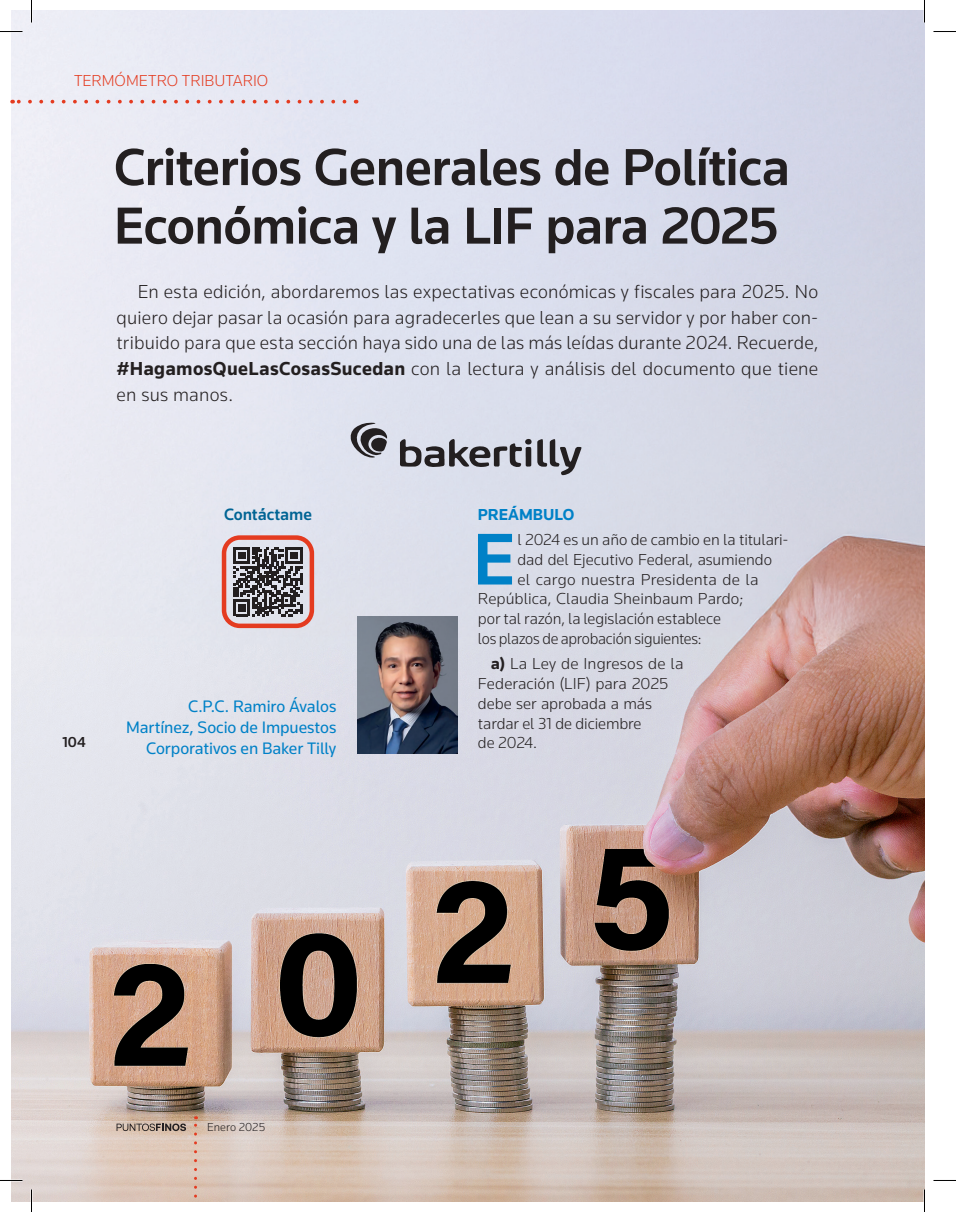
<style>
.page{position:relative;width:956px;height:1212px;background:#fff}
.page>*{position:absolute;margin:0;border:0;box-sizing:border-box;transform-origin:0 0}
.a_capitular{font:500 75.9px "Knowledge";color:#0081c7}
.Titulo{font:500 54px/58.5px "Knowledge";letter-spacing:-.015em;color:#231f20}
.a_sumario{font:300 19.5px/25.5px "Knowledge";letter-spacing:.01em;color:#231f20;text-align:justify}
.a_autor{font:17.25px/20.7px "Knowledge";letter-spacing:-.005em;color:#0081c7;text-align:right}
.a_th{font:500 17.1px "Knowledge";letter-spacing:-.005em;color:#006494}
.a_capitular-2{font:300 16.5px "Knowledge";letter-spacing:-.005em;color:#231f20}
.a_parrafo{font:300 16.5px/19.8px "Knowledge";color:#231f20}
.a_capitular-3{font:300 16.5px "Knowledge";letter-spacing:.015em;color:#231f20}
.t1{font:300 16.5px "Knowledge";color:#e43b20}
.a_titulo_rubrica{font:700 16.5px "Knowledge";color:#0081c7}
.t2{font:500 15px "Knowledge";color:#231f20}
.t3{font:300 12px "Knowledge";letter-spacing:.01em;color:#231f20}
.s1{font-weight:700}
</style>
<div class="page">
<img style="left:11px;top:10px;width:913px;height:1191px">
<img style="left:357px;top:616px;width:100px;height:137px">
<svg style="left:233px;top:547px;width:69px;height:69px;background:#69676c"></svg>
<div style="left:222px;top:535px;width:92px;height:93px;border:4px solid #e43b20;border-radius:16px"></div>
<svg style="left:350px;top:422px;width:37px;height:35px"></svg>
<svg style="left:400px;top:438px;width:182px;height:37px;background:#9fa0a9"></svg>
<svg style="left:117px;top:1123px;width:69px;height:7px"></svg>
<svg style="left:194px;top:1115px;width:3px;height:80px"></svg>
<svg style="left:12px;top:100px;width:333px;height:3px"></svg>
<hr style="left:923px;top:0;width:2px;height:22px;background:#fff">
<hr style="left:923px;top:1189px;width:2px;height:22px;background:#fff">
<svg style="left:0;top:31px;width:22px;height:1px"></svg>
<svg style="left:933px;top:31px;width:23px;height:1px"></svg>
<svg style="left:31px;top:0;width:1px;height:22px"></svg>
<svg style="left:31px;top:1189px;width:1px;height:22px"></svg>
<svg style="left:924px;top:0;width:1px;height:22px"></svg>
<svg style="left:924px;top:1189px;width:1px;height:22px"></svg>
<p class="t1" style="left:74px;top:70px;width:196px">TERMÓMETRO TRIBUTARIO</p>
<p class="Titulo" style="left:114px;top:137px;width:677px">Criterios Generales de Política<br>Económica y la LIF para 2025</p>
<p class="a_sumario" style="left:116px;top:279px;width:703px;text-indent:21px">En esta edición, abordaremos las expectativas económicas y fiscales para 2025. No quiero dejar pasar la ocasión para agradecerles que lean a su servidor y por haber con&shy;tribuido para que esta sección haya sido una de las más leídas durante 2024. Recuerde, <span class="s1">#HagamosQueLasCosasSucedan</span> con la lectura y análisis del documento que tiene en sus manos.</p>
<p class="a_th" style="left:224px;top:504px;width:89px">Contáctame</p>
<p class="t2" style="left:62px;top:732px;width:25px">104</p>
<p class="a_autor" style="left:126px;top:695px;width:212px">C.P.C. Ramiro Ávalos<br>Martínez, Socio de Impuestos<br>Corporativos en Baker Tilly</p>
<p class="a_titulo_rubrica" style="left:478px;top:504px;width:98px">PREÁMBULO</p>
<p class="a_capitular" style="left:473px;top:512px;width:44px">E</p>
<p class="a_capitular-2" style="left:517px;top:529px;width:273px">l 2024 es un año de cambio en la titulari-</p>
<p class="a_capitular-2" style="left:517px;top:549px;width:256px">dad del Ejecutivo Federal, asumiendo</p>
<p class="a_capitular-3" style="left:517px;top:568px;width:243px">el cargo nuestra Presidenta de la</p>
<p class="a_capitular-2" style="left:478px;top:588px;width:267px">República, Claudia Sheinbaum Pardo;</p>
<p class="a_capitular-2" style="left:478px;top:608px;width:244px">por tal razón, la legislación establece</p>
<p class="a_capitular-2" style="left:478px;top:628px;width:225px">los plazos de aprobación siguientes:</p>
<p class="a_parrafo" style="left:478px;top:653px;width:207px;text-indent:13px"><span class="s1">a)</span> La Ley de Ingresos de la<br>Federación (LIF) para 2025 debe ser aprobada a más tardar el 31 de diciembre<br>de 2024.</p>
<p class="t3" style="left:207px;top:1119px;width:60px">Enero 2025</p>
</div>
